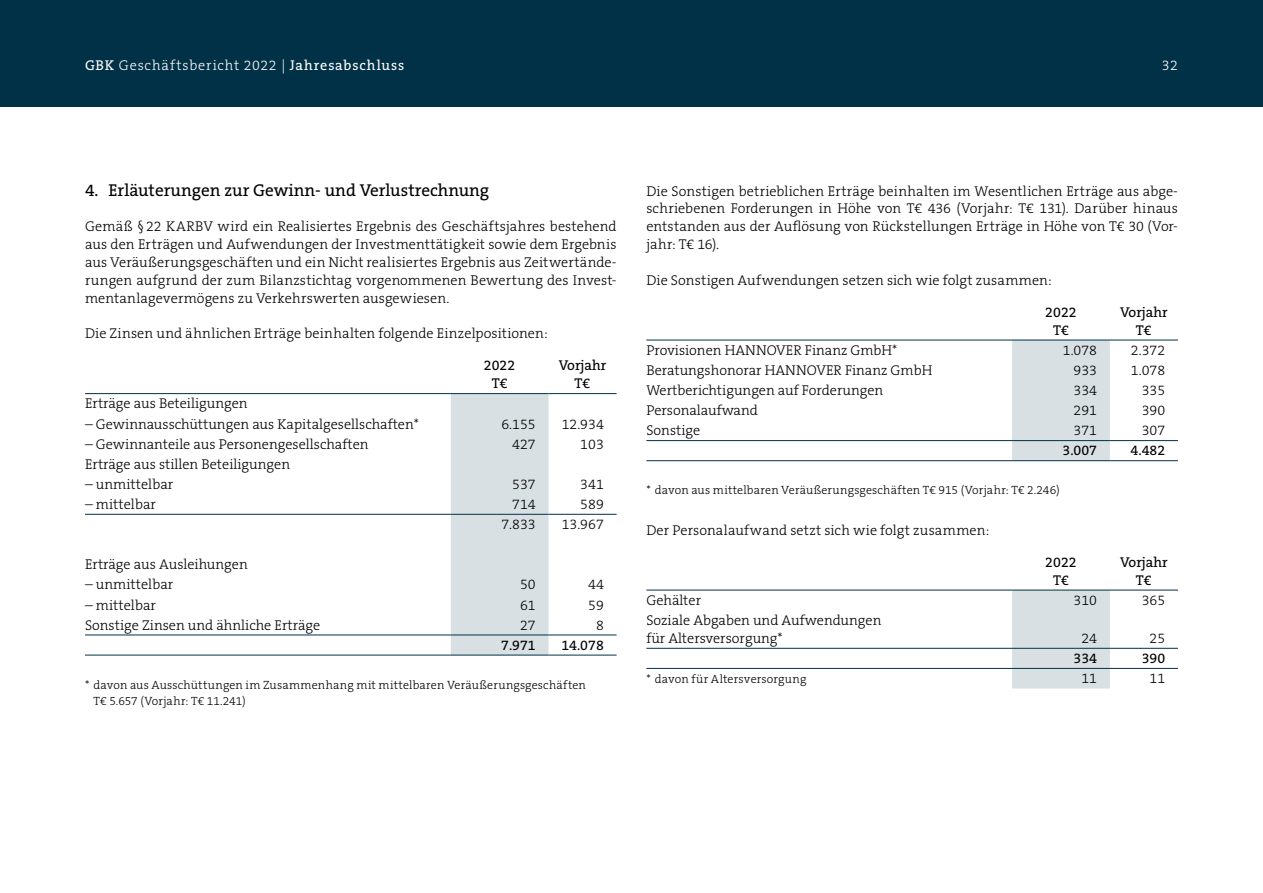
<style>
.page{position:relative;width:1263px;height:893px;background:#fff}
.page>*{position:absolute;margin:0;border:0;box-sizing:border-box;transform-origin:0 0}
.t1{font:17.25px "The Serif B W5 Plain";color:#000}
.t2{font:300 14.25px/17.9px "The Serif B W3";color:#000;text-align:justify}
.t3{font:14.25px/18px "The Serif B W5 Plain";color:#000;text-align:center}
.t4{font:300 14.25px "The Serif B W3";letter-spacing:.055em;color:#fff}
.t5{font:300 12px/16.5px "The Serif B W3";letter-spacing:.01em;color:#000}
.s1{font-family:"The Serif B W5 Plain";font-weight:400}
</style>
<div class="page">
<div style="left:0;top:0;width:1263px;height:106px;background:#003146"></div>
<div style="left:451px;top:394px;width:98px;height:261px;background:#d9e0e3"></div>
<hr style="left:85px;top:514px;width:366px;height:1px;background:#003146">
<hr style="left:451px;top:514px;width:98px;height:1px;background:#003146">
<hr style="left:549px;top:514px;width:68px;height:1px;background:#003146">
<hr style="left:85px;top:635px;width:366px;height:1px;background:#003146">
<hr style="left:451px;top:635px;width:98px;height:1px;background:#003146">
<hr style="left:549px;top:635px;width:68px;height:1px;background:#003146">
<hr style="left:85px;top:655px;width:366px;height:1px;background:#003146">
<hr style="left:451px;top:655px;width:98px;height:1px;background:#003146">
<hr style="left:549px;top:655px;width:68px;height:1px;background:#003146">
<hr style="left:85px;top:393px;width:366px;height:1px;background:#003146">
<hr style="left:451px;top:393px;width:98px;height:1px;background:#003146">
<hr style="left:549px;top:393px;width:68px;height:1px;background:#003146">
<div style="left:1012px;top:341px;width:98px;height:119px;background:#d9e0e3"></div>
<hr style="left:646px;top:440px;width:366px;height:1px;background:#003146">
<hr style="left:1012px;top:440px;width:98px;height:1px;background:#003146">
<hr style="left:1110px;top:440px;width:68px;height:1px;background:#003146">
<hr style="left:646px;top:460px;width:366px;height:1px;background:#003146">
<hr style="left:1012px;top:460px;width:98px;height:1px;background:#003146">
<hr style="left:1110px;top:460px;width:68px;height:1px;background:#003146">
<hr style="left:646px;top:340px;width:366px;height:1px;background:#003146">
<hr style="left:1012px;top:340px;width:98px;height:1px;background:#003146">
<hr style="left:1110px;top:340px;width:68px;height:1px;background:#003146">
<div style="left:1012px;top:591px;width:98px;height:97px;background:#d9e0e3"></div>
<hr style="left:646px;top:648px;width:366px;height:1px;background:#003146">
<hr style="left:1012px;top:648px;width:98px;height:1px;background:#003146">
<hr style="left:1110px;top:648px;width:68px;height:1px;background:#003146">
<hr style="left:646px;top:668px;width:366px;height:1px;background:#003146">
<hr style="left:1012px;top:668px;width:98px;height:1px;background:#003146">
<hr style="left:1110px;top:668px;width:68px;height:1px;background:#003146">
<hr style="left:646px;top:590px;width:366px;height:1px;background:#003146">
<hr style="left:1012px;top:590px;width:98px;height:1px;background:#003146">
<hr style="left:1110px;top:590px;width:68px;height:1px;background:#003146">
<p class="t4" style="left:85px;top:56px;width:321px"><span class="s1">GBK</span> Geschäftsbericht 2022 | <span class="s1">Jahresabschluss</span></p>
<p class="t4" style="left:1162px;top:56px;width:17px">32</p>
<p class="t1" style="left:85px;top:179px;width:406px">4. Erläuterungen zur Gewinn- und Verlustrechnung</p>
<p class="t2" style="left:85px;top:218px;width:533px">Gemäß §22 KARBV wird ein Realisiertes Ergebnis des Geschäftsjahres bestehend aus den Erträgen und Aufwendungen der Investmenttätigkeit sowie dem Ergebnis aus Veräußerungsgeschäften und ein Nicht realisiertes Ergebnis aus Zeitwertände&shy;rungen aufgrund der zum Bilanzstichtag vorgenommenen Bewertung des Invest&shy;mentanlagevermögens zu Verkehrswerten ausgewiesen.</p>
<p class="t2" style="left:85px;top:325px;width:464px">Die Zinsen und ähnlichen Erträge beinhalten folgende Einzelpositionen:</p>
<p class="t3" style="left:484px;top:356px;width:33px">2022<br>T€</p>
<p class="t3" style="left:559px;top:356px;width:49px">Vorjahr<br>T€</p>
<p class="t2" style="left:85px;top:395px;width:164px">Erträge aus Beteiligungen</p>
<p class="t2" style="left:85px;top:415px;width:336px">– Gewinnausschüttungen aus Kapitalgesellschaften*</p>
<p class="t2" style="left:501px;top:415px;width:36px">6.155</p>
<p class="t2" style="left:562px;top:415px;width:44px">12.934</p>
<p class="t2" style="left:85px;top:435px;width:285px">– Gewinnanteile aus Personengesellschaften</p>
<p class="t2" style="left:512px;top:435px;width:25px">427</p>
<p class="t2" style="left:580px;top:435px;width:25px">103</p>
<p class="t2" style="left:85px;top:455px;width:207px">Erträge aus stillen Beteiligungen</p>
<p class="t2" style="left:85px;top:475px;width:90px">– unmittelbar</p>
<p class="t2" style="left:512px;top:475px;width:25px">537</p>
<p class="t2" style="left:580px;top:475px;width:25px">341</p>
<p class="t2" style="left:85px;top:495px;width:72px">– mittelbar</p>
<p class="t2" style="left:512px;top:495px;width:25px">714</p>
<p class="t2" style="left:580px;top:495px;width:25px">589</p>
<p class="t2" style="left:501px;top:515px;width:36px">7.833</p>
<p class="t2" style="left:562px;top:515px;width:44px">13.967</p>
<p class="t2" style="left:85px;top:556px;width:164px">Erträge aus Ausleihungen</p>
<p class="t2" style="left:85px;top:576px;width:90px">– unmittelbar</p>
<p class="t2" style="left:520px;top:576px;width:17px">50</p>
<p class="t2" style="left:588px;top:576px;width:17px">44</p>
<p class="t2" style="left:85px;top:596px;width:72px">– mittelbar</p>
<p class="t2" style="left:520px;top:596px;width:17px">61</p>
<p class="t2" style="left:588px;top:596px;width:17px">59</p>
<p class="t2" style="left:85px;top:616px;width:237px">Sonstige Zinsen und ähnliche Erträge</p>
<p class="t2" style="left:520px;top:616px;width:17px">27</p>
<p class="t2" style="left:596px;top:616px;width:9px">8</p>
<p class="t3" style="left:501px;top:636px;width:36px">7.971</p>
<p class="t3" style="left:561px;top:636px;width:44px">14.078</p>
<p class="t5" style="left:94px;top:676px;width:494px;text-indent:-9px">* davon aus Ausschüttungen im Zusammenhang mit mittelbaren Veräußerungsgeschäften<br>T€ 5.657 (Vorjahr: T€ 11.241)</p>
<p class="t2" style="left:646px;top:182px;width:533px">Die Sonstigen betrieblichen Erträge beinhalten im Wesentlichen Erträge aus abge&shy;schriebenen Forderungen in Höhe von T€ 436 (Vorjahr: T€ 131). Darüber hinaus entstanden aus der Auflösung von Rückstellungen Erträge in Höhe von T€ 30 (Vor&shy;jahr: T€ 16).</p>
<p class="t2" style="left:646px;top:271px;width:407px">Die Sonstigen Aufwendungen setzen sich wie folgt zusammen:</p>
<p class="t3" style="left:1045px;top:303px;width:33px">2022<br>T€</p>
<p class="t3" style="left:1120px;top:303px;width:49px">Vorjahr<br>T€</p>
<p class="t2" style="left:646px;top:341px;width:253px">Provisionen HANNOVER Finanz GmbH*</p>
<p class="t2" style="left:1063px;top:341px;width:36px">1.078</p>
<p class="t2" style="left:1131px;top:341px;width:36px">2.372</p>
<p class="t2" style="left:646px;top:361px;width:287px">Beratungshonorar HANNOVER Finanz GmbH</p>
<p class="t2" style="left:1073px;top:361px;width:25px">933</p>
<p class="t2" style="left:1131px;top:361px;width:36px">1.078</p>
<p class="t2" style="left:646px;top:381px;width:238px">Wertberichtigungen auf Forderungen</p>
<p class="t2" style="left:1073px;top:381px;width:25px">334</p>
<p class="t2" style="left:1142px;top:381px;width:25px">335</p>
<p class="t2" style="left:646px;top:401px;width:113px">Personalaufwand</p>
<p class="t2" style="left:1073px;top:401px;width:25px">291</p>
<p class="t2" style="left:1142px;top:401px;width:25px">390</p>
<p class="t2" style="left:646px;top:422px;width:56px">Sonstige</p>
<p class="t2" style="left:1073px;top:422px;width:25px">371</p>
<p class="t2" style="left:1142px;top:422px;width:25px">307</p>
<p class="t3" style="left:1062px;top:442px;width:36px">3.007</p>
<p class="t3" style="left:1130px;top:442px;width:36px">4.482</p>
<p class="t5" style="left:646px;top:482px;width:415px">* davon aus mittelbaren Veräußerungsgeschäften T€ 915 (Vorjahr: T€ 2.246)</p>
<p class="t2" style="left:646px;top:521px;width:344px">Der Personalaufwand setzt sich wie folgt zusammen:</p>
<p class="t3" style="left:1045px;top:553px;width:33px">2022<br>T€</p>
<p class="t3" style="left:1120px;top:553px;width:49px">Vorjahr<br>T€</p>
<p class="t2" style="left:646px;top:591px;width:56px">Gehälter</p>
<p class="t2" style="left:1073px;top:591px;width:25px">310</p>
<p class="t2" style="left:1142px;top:591px;width:25px">365</p>
<p class="t2" style="left:646px;top:611px;width:237px">Soziale Abgaben und Aufwendungen für Altersversorgung*</p>
<p class="t2" style="left:1081px;top:629px;width:17px">24</p>
<p class="t2" style="left:1149px;top:629px;width:17px">25</p>
<p class="t3" style="left:1073px;top:649px;width:25px">334</p>
<p class="t3" style="left:1142px;top:649px;width:25px">390</p>
<p class="t5" style="left:646px;top:671px;width:162px">* davon für Altersversorgung</p>
<p class="t2" style="left:1081px;top:670px;width:17px">11</p>
<p class="t2" style="left:1149px;top:670px;width:17px">11</p>
</div>
